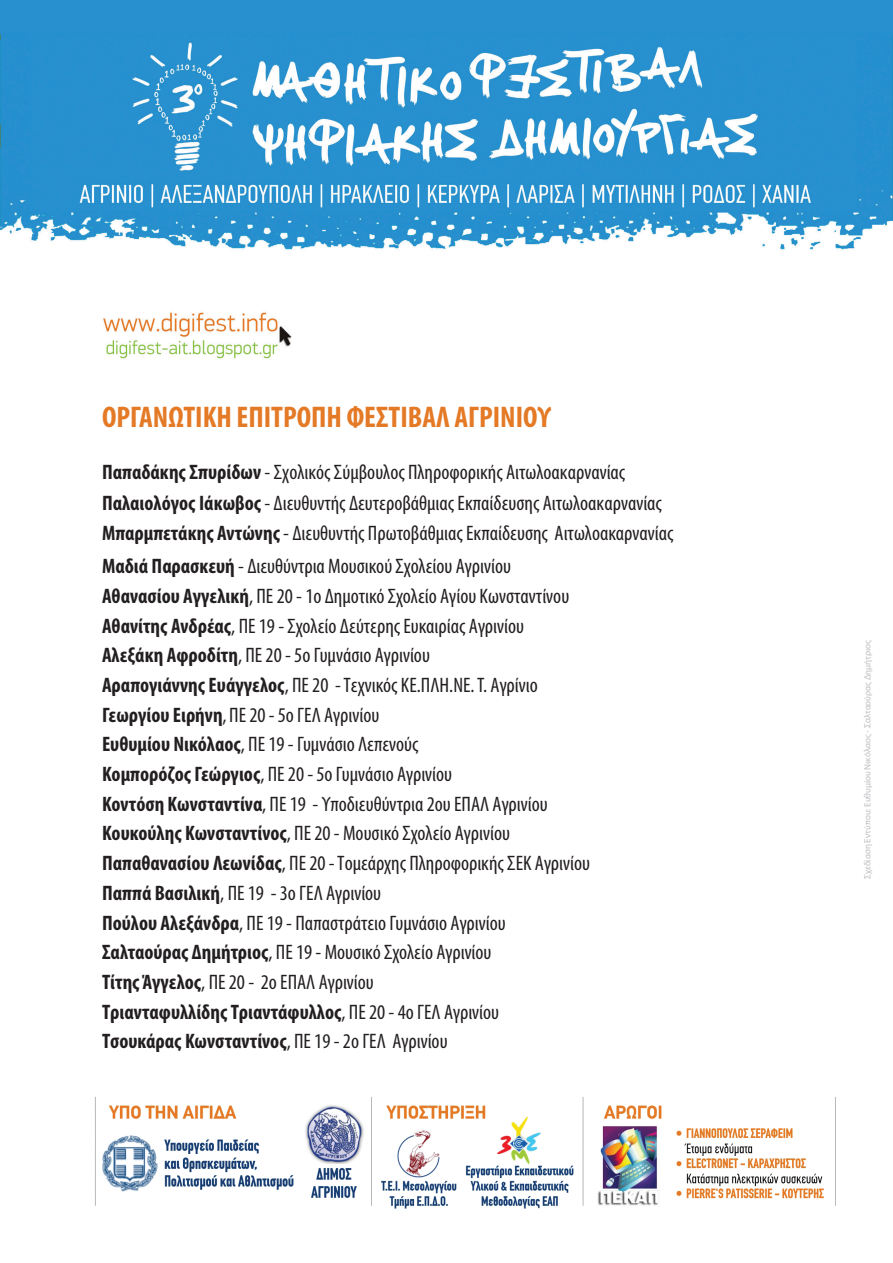
<style>
.page{position:relative;width:893px;height:1263px;background:#fff}
.page>*{position:absolute;margin:0;border:0;box-sizing:border-box;transform-origin:0 0}
.t1{font:700 condensed 30px "Myriad Pro";color:#e47926}
.t2{font:condensed 21px/29.7px "Myriad Pro";color:#231f20}
.t3{font:9px "Myriad Pro";color:#bcbdc0}
.s1{font-weight:700}
</style>
<div class="page">
<img style="left:103px;top:312px;width:189px;height:47px">
<img style="left:95px;top:1097px;width:741px;height:112px">
<img style="left:0;top:0;width:893px;height:250px">
<h1 class="t1" style="left:102px;top:399px;width:451px">ΟΡΓΑΝΩΤΙΚΗ ΕΠΙΤΡΟΠΗ ΦΕΣΤΙΒΑΛ ΑΓΡΙΝΙΟΥ</h1>
<p class="t2" style="left:102px;top:456px;width:573px;line-height:30.9px"><span class="s1">Παπαδάκης Σπυρίδων</span> - Σχολικός Σύμβουλος Πληροφορικής Αιτωλοακαρνανίας<br><span class="s1">Παλαιολόγος Ιάκωβος</span> - Διευθυντής Δευτεροβάθμιας Εκπαίδευσης Αιτωλοακαρνανίας<br><span class="s1">Μπαρμπετάκης Αντώνης</span> - Διευθυντής Πρωτοβάθμιας Εκπαίδευσης Αιτωλοακαρνανίας</p>
<p class="t2" style="left:102px;top:551px;width:410px"><span class="s1">Μαδιά Παρασκευή</span> - Διευθύντρια Μουσικού Σχολείου Αγρινίου</p>
<p class="t2" style="left:102px;top:581px;width:490px"><span class="s1">Αθανασίου Αγγελική</span>, ΠΕ 20 - 1ο Δημοτικό Σχολείο Αγίου Κωνσταντίνου <span class="s1">Αθανίτης Ανδρέας</span>, ΠΕ 19 - Σχολείο Δεύτερης Ευκαιρίας Αγρινίου <span class="s1">Αλεξάκη Αφροδίτη</span>, ΠΕ 20 - 5ο Γυμνάσιο Αγρινίου<br><span class="s1">Αραπογιάννης Ευάγγελος</span>, ΠΕ 20 -Τεχνικός ΚΕ.ΠΛΗ.ΝΕ.Τ. Αγρίνιο <span class="s1">Γεωργίου Ειρήνη</span>, ΠΕ 20 - 5ο ΓΕΛ Αγρινίου<br><span class="s1">Ευθυμίου Νικόλαος</span>, ΠΕ 19 - Γυμνάσιο Λεπενούς<br><span class="s1">Κομπορόζος Γεώργιος</span>, ΠΕ 20 - 5ο Γυμνάσιο Αγρινίου<br><span class="s1">Κοντόση Κωνσταντίνα</span>, ΠΕ 19 - Υποδιευθύντρια 2ου ΕΠΑΛ Αγρινίου <span class="s1">Κουκούλης Κωνσταντίνος</span>, ΠΕ 20 - Μουσικό Σχολείο Αγρινίου <span class="s1">Παπαθανασίου Λεωνίδας</span>, ΠΕ 20 -Τομεάρχης Πληροφορικής ΣΕΚ Αγρινίου <span class="s1">Παππά Βασιλική</span>, ΠΕ 19 - 3ο ΓΕΛ Αγρινίου<br><span class="s1">Πούλου Αλεξάνδρα</span>, ΠΕ 19 - Παπαστράτειο Γυμνάσιο Αγρινίου <span class="s1">Σαλταούρας Δημήτριος</span>, ΠΕ 19 - Μουσικό Σχολείο Αγρινίου <span class="s1">ΤίτηςΆγγελος</span>, ΠΕ 20 - 2ο ΕΠΑΛ Αγρινίου <span class="s1">ΤριανταφυλλίδηςΤριαντάφυλλος</span>, ΠΕ 20 - 4ο ΓΕΛ Αγρινίου<br><span class="s1">Τσουκάρας Κωνσταντίνος</span>, ΠΕ 19 - 2ο ΓΕΛ Αγρινίου</p>
<p class="t3" style="left:862px;top:879px;width:241px;rotate:-90deg">Σχεδίαση Εντύπου: Ευθυμίου Νικόλαος - Σαλταούρας Δημήτριος</p>
</div>
